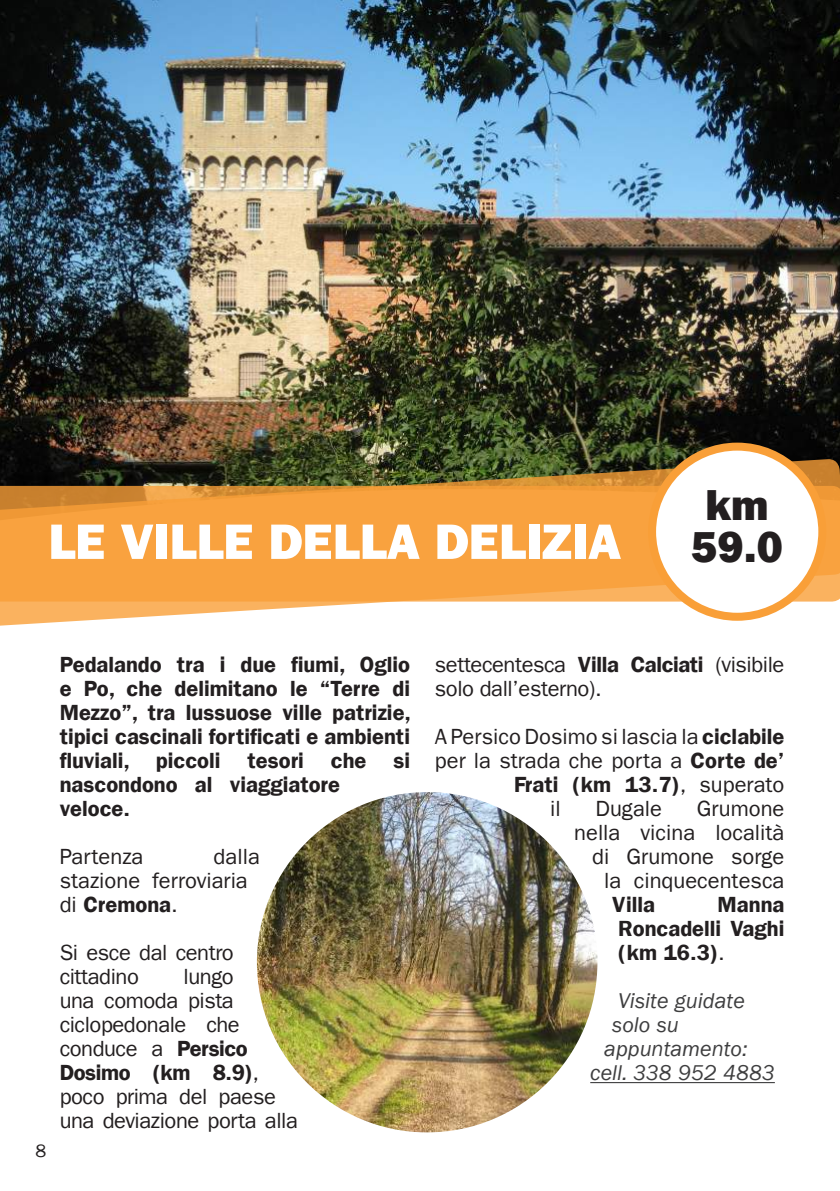
<style>
.page{position:relative;width:840px;height:1191px;background:#fff}
.page>*{position:absolute;margin:0;border:0;box-sizing:border-box;transform-origin:0 0}
.t1{font:800 50px "Franklin Gothic LT";color:#fff}
.t2{font:800 43.4px/41.8px "Franklin Gothic LT";color:#231f20;text-align:center}
.t3{font:600 22px/24px "Franklin Gothic LT";color:#231f20}
.t4{font:22px/24px "Franklin Gothic LT";letter-spacing:-.02em;color:#231f20}
.t5{font:22px/24px "Franklin Gothic LT";color:#231f20}
.t6{font:italic 22px "Franklin Gothic LT";color:#3e3e3f}
.t7{font:18px "Franklin Gothic LT";color:#231f20}
.s1{font-weight:600}
.s2{font-weight:400}
</style>
<div class="page">
<hr style="left:590px;top:1082px;width:184px;height:1px;background:#3e3e3f">
<img style="left:0;top:0;width:839px;height:458px">
<svg style="left:0;top:458px;width:839px;height:168px;background:#da9d52"></svg>
<div style="left:651px;top:446px;width:170px;height:171px;background:#fff;border-radius:50%"></div>
<div style="left:647px;top:442px;width:178px;height:179px;border:8px solid #f99f38;border-radius:50%"></div>
<img style="left:257px;top:792px;width:340px;height:340px;border-radius:170px">
<h1 class="t1" style="left:48px;top:512px;width:574px">LE VILLE DELLA DELIZIA</h1>
<h2 class="t2" style="left:691px;top:485px;width:93px">km<br>59.0</h2>
<p class="t7" style="left:35px;top:1140px;width:12px">8</p>
<p class="t3" style="left:60px;top:652px;width:353px">Pedalando tra i due fiumi, Oglio e Po, che delimitano le “Terre di<br>Mezzo”, tra lussuose ville patrizie, tipici cascinali fortificati e ambienti fluviali, piccoli tesori che si nascondono al viaggiatore veloce.</p>
<p class="t5" style="left:60px;top:845px;width:85px">Partenza</p>
<p class="t5" style="left:60px;top:845px;width:202px;text-indent:154px">dalla stazione ferroviaria di <span class="s1">Cremona</span>.</p>
<p class="t4" style="left:60px;top:941px;width:175px">Si esce dal centro cittadino</p>
<p class="t4" style="left:60px;top:965px;width:240px;text-indent:124px">lungo<br>una comoda pista ciclopedonale che conduce a <span class="s1">Persico<br>Dosimo (km 8.9)</span>, poco prima del paese una deviazione porta alla</p>
<p class="t4" style="left:434px;top:653px;width:351px">settecentesca <span class="s1">Villa Calciati</span> (visibile solo dall’esterno).</p>
<p class="t5" style="left:434px;top:725px;width:351px">A Persico Dosimo si lascia la <span class="s1">ciclabile</span></p>
<p class="t5" style="left:434px;top:749px;width:351px">per la strada che porta a <span class="s1">Corte de’</span></p>
<p class="t3" style="left:514px;top:772px;width:272px">Frati (km 13.7)<span class="s2">, superato</span></p>
<p class="t4" style="left:550px;top:797px;width:12px">il</p>
<p class="t4" style="left:595px;top:797px;width:68px">Dugale</p>
<p class="t5" style="left:574px;top:797px;width:212px;text-align:right">Grumone<br>nella vicina località di Grumone sorge la cinquecentesca</p>
<p class="t3" style="left:612px;top:892px;width:44px">Villa</p>
<p class="t3" style="left:618px;top:892px;width:168px;text-align:justify;text-indent:99px">Manna Roncadelli Vaghi (km 16.3)<span class="s2">.</span></p>
<p class="t6" style="left:618px;top:989px;width:128px">Visite guidate</p>
<p class="t6" style="left:612px;top:1013px;width:68px">solo su</p>
<p class="t6" style="left:604px;top:1037px;width:145px">appuntamento:</p>
<p class="t6" style="left:590px;top:1061px;width:186px">cell. 338 952 4883</p>
</div>
